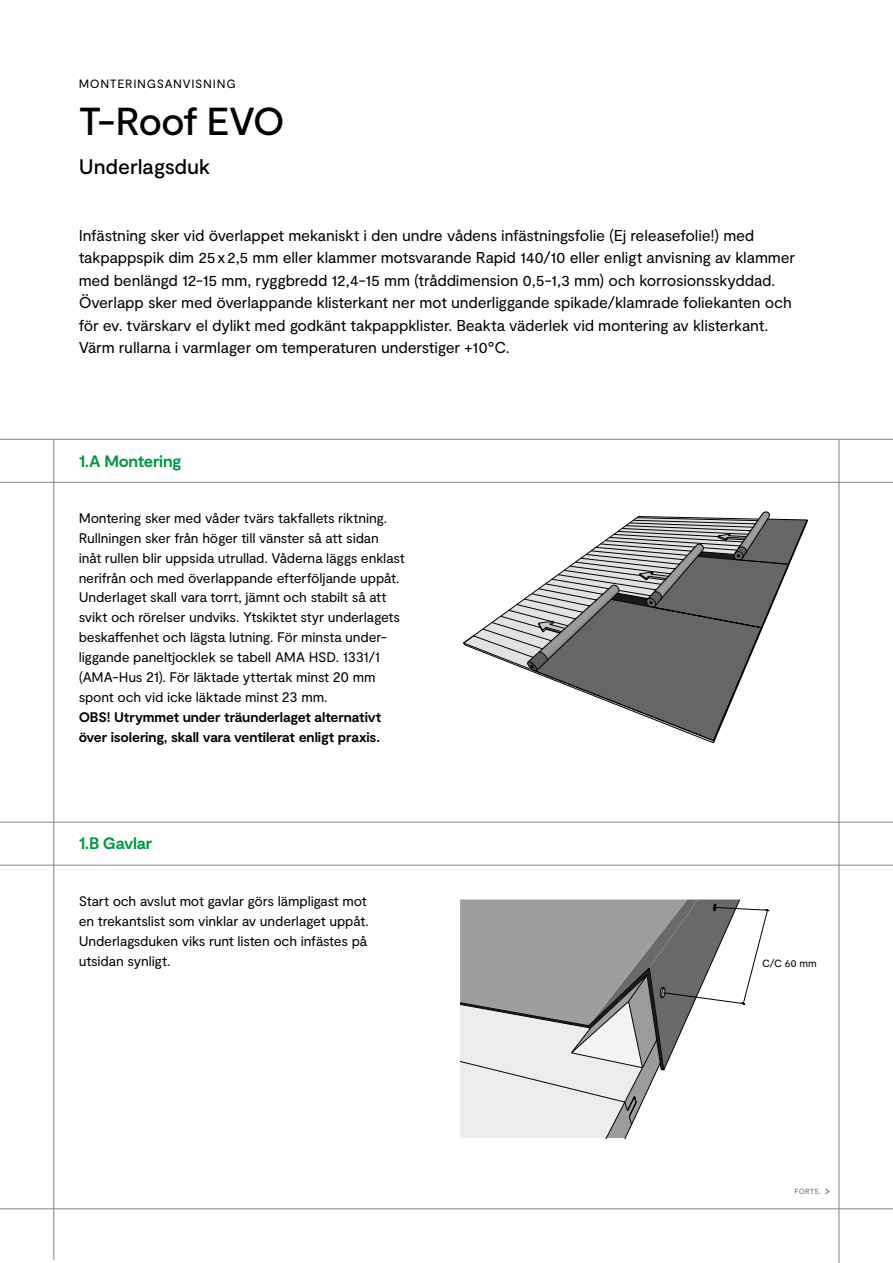
<style>
.page{position:relative;width:893px;height:1263px;background:#fff}
.page>*{position:absolute;margin:0;border:0;box-sizing:border-box;transform-origin:0 0}
.t1{font:500 39px "Moderat";letter-spacing:-.04em;color:#000}
.t2{font:500 21px "Moderat";letter-spacing:-.005em;color:#000}
.t3{font:700 16.5px "Moderat";letter-spacing:-.02em;color:#009641}
.t4{font:15.75px/22.5px "Moderat";letter-spacing:-.01em;color:#000}
.t5{font:13.8px/19.8px "Moderat";letter-spacing:-.01em;color:#000}
.t6{font:700 13.8px/19.8px "Moderat";letter-spacing:-.01em;color:#000}
.t7{font:12px "Moderat";letter-spacing:.06em;color:#000}
.t8{font:10.5px "Moderat";color:#000}
.t9{font:7.5px "Moderat";letter-spacing:.01em;color:#706f6f}
.s1{font-size:9px}
</style>
<div class="page">
<hr style="left:0;top:482px;width:893px;height:1px;background:#878787">
<hr style="left:54px;top:439px;width:1px;height:821px;background:#878787">
<hr style="left:0;top:439px;width:893px;height:1px;background:#878787">
<svg style="left:635px;top:512px;width:172px;height:231px"></svg>
<svg style="left:463px;top:518px;width:326px;height:223px"></svg>
<hr style="left:839px;top:439px;width:1px;height:824px;background:#878787">
<hr style="left:0;top:865px;width:893px;height:1px;background:#878787">
<hr style="left:0;top:822px;width:893px;height:1px;background:#878787">
<svg style="left:460px;top:899px;width:309px;height:239px"></svg>
<svg style="left:825px;top:1188px;width:5px;height:7px"></svg>
<hr style="left:0;top:1208px;width:893px;height:1px;background:#878787">
<p class="t7" style="left:79px;top:77px;width:159px">MONTERINGSANVISNING</p>
<h1 class="t1" style="left:79px;top:99px;width:208px">T-Roof EVO</h1>
<h2 class="t2" style="left:79px;top:154px;width:133px">Underlagsduk</h2>
<p class="t4" style="left:79px;top:224px;width:718px">Infästning sker vid överlappet mekaniskt i den undre vådens infästningsfolie (Ej releasefolie!) med takpappspik dim 25x2,5 mm eller klammer motsvarande Rapid 140/10 eller enligt anvisning av klammer med benlängd 12-15 mm, ryggbredd 12,4-15 mm (tråddimension 0,5-1,3 mm) och korrosionsskyddad.<br>Överlapp sker med överlappande klisterkant ner mot underliggande spikade/klamrade foliekanten och för ev. tvärskarv el dylikt med godkänt takpappklister. Beakta väderlek vid montering av klisterkant.<br>Värm rullarna i varmlager om temperaturen understiger +10°C.</p>
<p class="t3" style="left:79px;top:451px;width:104px">1.A Montering</p>
<p class="t5" style="left:79px;top:509px;width:328px">Montering sker med våder tvärs takfallets riktning.<br>Rullningen sker från höger till vänster så att sidan inåt rullen blir uppsida utrullad. Våderna läggs enklast nerifrån och med överlappande efterföljande uppåt.<br>Underlaget skall vara torrt, jämnt och stabilt så att svikt och rörelser undviks. Ytskiktet styr underlagets beskaffenhet och lägsta lutning. För minsta under&shy;liggande paneltjocklek se tabell AMA HSD. 1331/1 (AMA-Hus 21). För läktade yttertak minst 20 mm spont och vid icke läktade minst 23 mm.</p>
<p class="t6" style="left:79px;top:708px;width:304px">OBS! Utrymmet under träunderlaget alternativt över isolering, skall vara ventilerat enligt praxis.</p>
<p class="t3" style="left:79px;top:834px;width:75px">1.B Gavlar</p>
<p class="t5" style="left:79px;top:892px;width:291px">Start och avslut mot gavlar görs lämpligast mot en trekantslist som vinklar av underlaget uppåt.<br>Underlagsduken viks runt listen och infästes på utsidan synligt.</p>
<p class="t8" style="left:762px;top:957px;width:56px">C/C 60 mm</p>
<p class="t9" style="left:795px;top:1187px;width:28px">FORTS<span class="s1">.</span></p>
</div>
